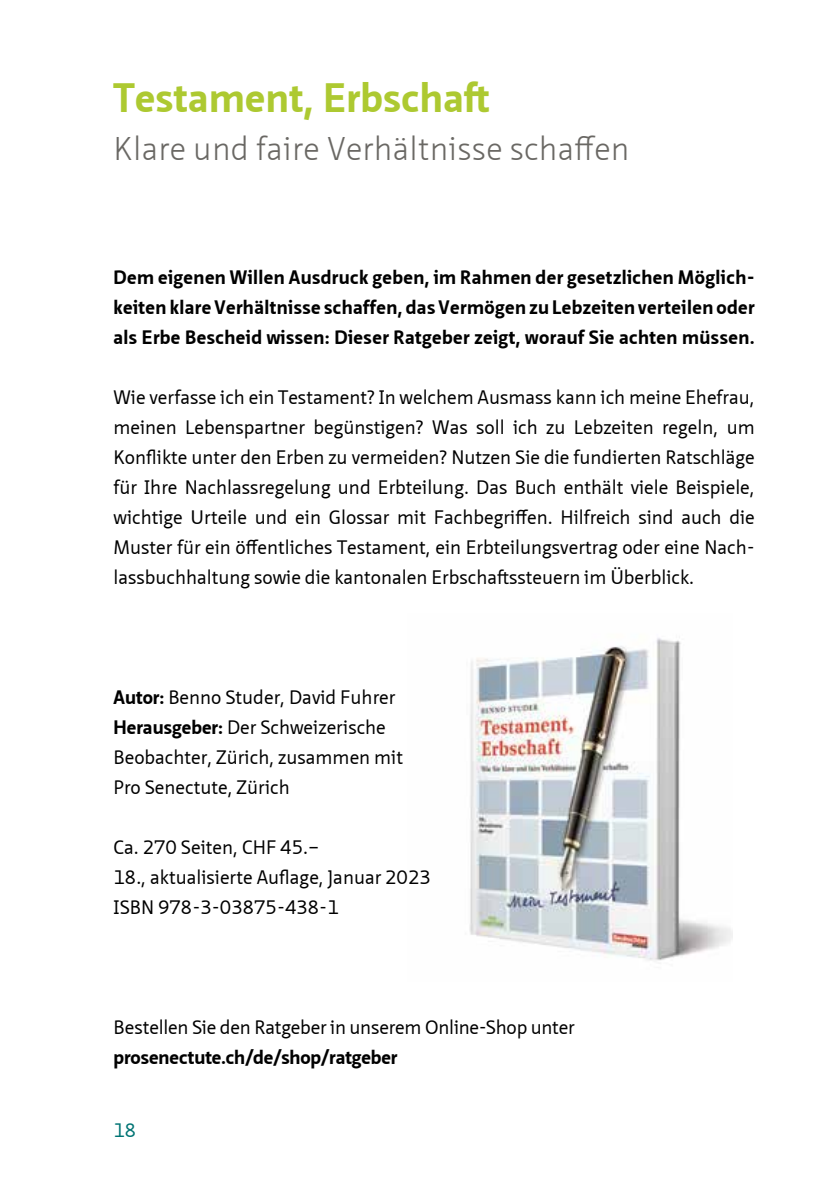
<style>
.page{position:relative;width:840px;height:1191px;background:#fff}
.page>*{position:absolute;margin:0;border:0;box-sizing:border-box;transform-origin:0 0}
.t1{font:700 40px "Neue Sans Pro";letter-spacing:.01em;color:#adc931}
.t2{font:300 32px "Neue Sans Pro";letter-spacing:.01em;color:#6a6864}
.t3{font:19px/30px "Neue Sans Pro";color:#000}
.t4{font:700 19px/30px "Neue Sans Pro";letter-spacing:.02em;color:#000;text-align:justify}
.t5{font:700 19px "Neue Sans Pro";letter-spacing:-.005em;color:#000}
.t6{font:19px "Neue Sans Pro";color:#007474}
.s1{font-weight:700}
</style>
<div class="page">
<img style="left:469px;top:638px;width:262px;height:323px">
<h1 class="t1" style="left:113px;top:72px;width:377px">Testament, Erbschaft</h1>
<h2 class="t2" style="left:113px;top:128px;width:517px">Klare und faire Verhältnisse schaffen</h2>
<p class="t4" style="left:113px;top:262px;width:642px">Dem eigenen Willen Ausdruck geben, im Rahmen der gesetzlichen Möglich&shy;keiten klare Verhältnisse schaffen, das Vermögen zu Lebzeiten verteilen oder als Erbe Bescheid wissen: Dieser Ratgeber zeigt, worauf Sie achten müssen.</p>
<p class="t3" style="left:113px;top:382px;width:642px;text-align:justify">Wie verfasse ich ein Testament? In welchem Ausmass kann ich meine Ehefrau, meinen Lebenspartner begünstigen? Was soll ich zu Lebzeiten regeln, um Konflikte unter den Erben zu vermeiden? Nutzen Sie die fundierten Ratschläge für Ihre Nachlassregelung und Erbteilung. Das Buch enthält viele Beispiele, wichtige Urteile und ein Glossar mit Fachbegriffen. Hilfreich sind auch die Muster für ein öffentliches Testament, ein Erbteilungsvertrag oder eine Nach&shy;lassbuchhaltung sowie die kantonalen Erbschaftssteuern im Überblick.</p>
<p class="t3" style="left:113px;top:682px;width:291px"><span class="s1">Autor:</span> Benno Studer, David Fuhrer<br><span class="s1">Herausgeber:</span> Der Schweizerische<br>Beobachter, Zürich, zusammen mit<br>Pro Senectute, Zürich</p>
<p class="t3" style="left:113px;top:832px;width:319px">Ca. 270 Seiten, CHF 45.–<br>18., aktualisierte Auflage, Januar 2023<br>ISBN 978-3-03875-438-1</p>
<p class="t3" style="left:113px;top:1012px;width:462px">Bestellen Sie den Ratgeber in unserem Online-Shop unter</p>
<p class="t5" style="left:113px;top:1045px;width:285px">prosenectute.ch/de/shop/ratgeber</p>
<p class="t6" style="left:113px;top:1117px;width:24px">18</p>
</div>
